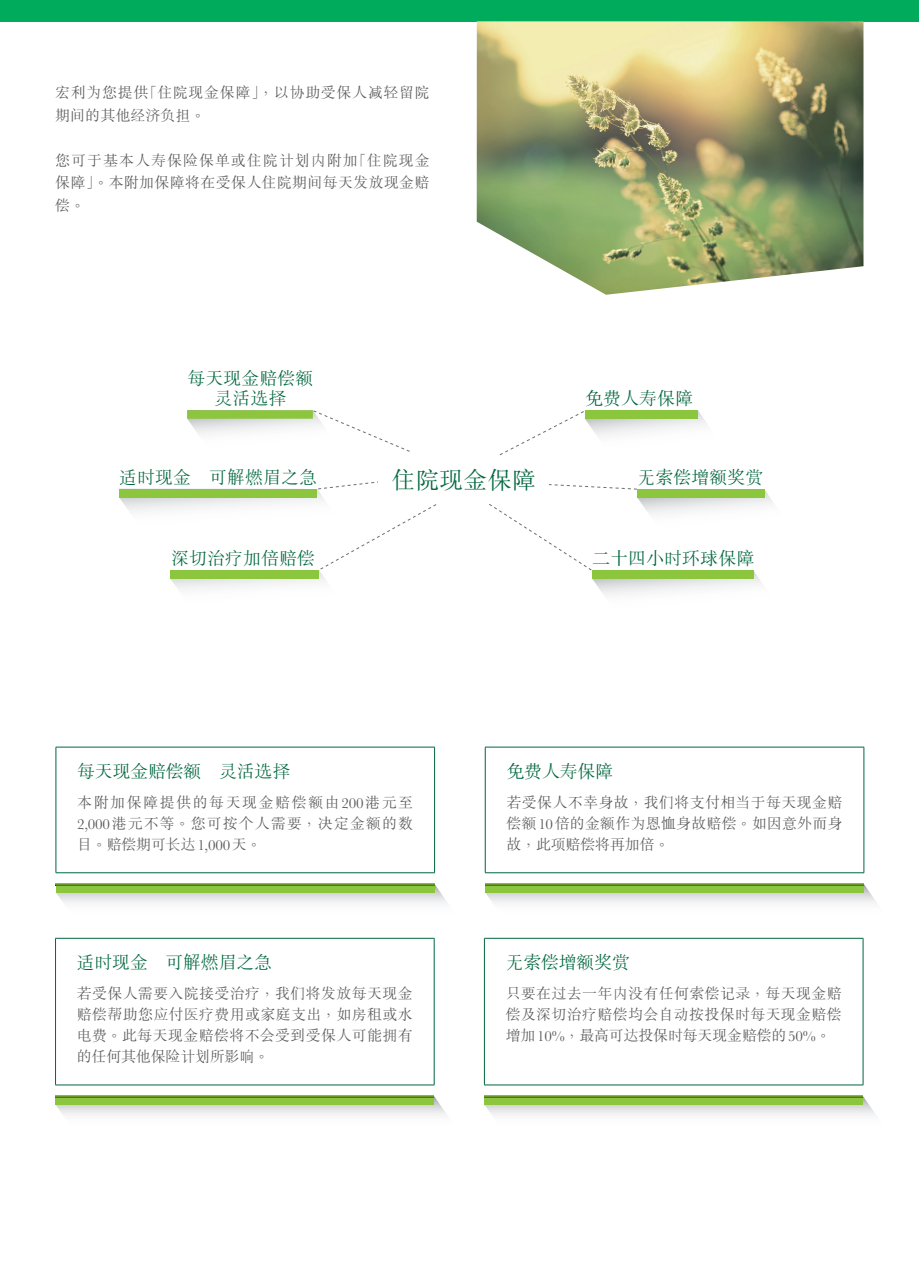
<style>
.page{position:relative;width:919px;height:1276px;background:#fff}
.page>*{position:absolute;margin:0;border:0;box-sizing:border-box;transform-origin:0 0}
.t1{font:300 24px "M Sung HKS";color:#00673e}
.t2{font:300 18px/19.5px "M Sung HKS";color:#00673e;text-align:center}
.t3{font:300 15px/21px "M Sung HKS";letter-spacing:.02em;color:#57585a;text-align:justify}
.t4{font:300 15px/22.5px "M Sung HKS";letter-spacing:.04em;color:#57585a}
</style>
<div class="page">
<div style="left:0;top:0;width:906px;height:21px;background:#00ab5b"></div>
<div style="left:906px;top:0;width:12px;height:21px;background:#00ab5b"></div>
<div style="left:187px;top:410px;width:126px;height:9px;background:#8bc63e"></div>
<img style="left:119px;top:490px;width:205px;height:22px">
<img style="left:170px;top:570px;width:156px;height:20px">
<div style="left:119px;top:489px;width:198px;height:8px;background:#8bc63e"></div>
<div style="left:170px;top:570px;width:149px;height:8px;background:#8bc63e"></div>
<img style="left:638px;top:489px;width:136px;height:26px">
<img style="left:592px;top:570px;width:170px;height:26px">
<div style="left:637px;top:489px;width:127px;height:9px;background:#8bc63e"></div>
<div style="left:592px;top:570px;width:161px;height:9px;background:#8bc63e"></div>
<img style="left:585px;top:410px;width:122px;height:26px">
<div style="left:585px;top:410px;width:112px;height:9px;background:#8bc63e"></div>
<svg style="left:312px;top:410px;width:98px;height:42px"></svg>
<svg style="left:499px;top:411px;width:85px;height:45px"></svg>
<svg style="left:549px;top:484px;width:88px;height:6px"></svg>
<svg style="left:489px;top:504px;width:103px;height:67px"></svg>
<svg style="left:317px;top:481px;width:61px;height:9px"></svg>
<svg style="left:319px;top:503px;width:118px;height:67px"></svg>
<hr style="left:485px;top:747px;width:1px;height:125px;background:#00673e">
<hr style="left:485px;top:747px;width:379px;height:1px;background:#00673e">
<hr style="left:863px;top:747px;width:1px;height:125px;background:#00673e">
<hr style="left:485px;top:872px;width:379px;height:1px;background:#00673e">
<img style="left:485px;top:883px;width:392px;height:21px">
<svg style="left:485px;top:883px;width:378px;height:9px;background:#85be3b"></svg>
<hr style="left:485px;top:885px;width:378px;height:1px;background:#4b7520">
<hr style="left:56px;top:747px;width:1px;height:125px;background:#00673e">
<hr style="left:56px;top:747px;width:379px;height:1px;background:#00673e">
<hr style="left:434px;top:747px;width:1px;height:125px;background:#00673e">
<hr style="left:56px;top:872px;width:379px;height:1px;background:#00673e">
<img style="left:56px;top:883px;width:392px;height:21px">
<svg style="left:56px;top:883px;width:378px;height:9px;background:#85be3b"></svg>
<hr style="left:56px;top:885px;width:378px;height:1px;background:#4b7520">
<img style="left:476px;top:21px;width:387px;height:274px">
<hr style="left:484px;top:938px;width:1px;height:146px;background:#00673e">
<hr style="left:484px;top:938px;width:379px;height:1px;background:#00673e">
<hr style="left:862px;top:938px;width:1px;height:146px;background:#00673e">
<hr style="left:484px;top:1084px;width:379px;height:1px;background:#00673e">
<img style="left:484px;top:1095px;width:392px;height:21px">
<svg style="left:484px;top:1095px;width:378px;height:9px;background:#7db437"></svg>
<hr style="left:484px;top:1098px;width:378px;height:1px;background:#4b7520">
<hr style="left:55px;top:938px;width:1px;height:146px;background:#00673e">
<hr style="left:55px;top:938px;width:379px;height:1px;background:#00673e">
<hr style="left:434px;top:938px;width:1px;height:146px;background:#00673e">
<hr style="left:55px;top:1084px;width:379px;height:1px;background:#00673e">
<img style="left:56px;top:1096px;width:391px;height:20px">
<svg style="left:56px;top:1095px;width:378px;height:9px;background:#7db437"></svg>
<hr style="left:56px;top:1098px;width:378px;height:1px;background:#4b7520">
<p class="t4" style="left:55px;top:81px;width:376px">宏利為您提供「住院現金保障」，以協助受保人減輕留院期間的其他經濟負擔。</p>
<p class="t3" style="left:55px;top:148px;width:376px;line-height:22.5px">您可於基本人壽保險保單或住院計劃內附加「住院現金保障」。本附加保障將在受保人住院期間每天發放現金賠償。</p>
<p class="t2" style="left:187px;top:368px;width:128px">每天現金賠償額靈活選擇</p>
<p class="t2" style="left:119px;top:466px;width:199px">適時現金　可解燃眉之急</p>
<p class="t2" style="left:171px;top:547px;width:146px">深切治療加倍賠償</p>
<h1 class="t1" style="left:391px;top:464px;width:145px">住院現金保障</h1>
<p class="t2" style="left:585px;top:388px;width:109px">免費人壽保障</p>
<p class="t2" style="left:637px;top:467px;width:127px">無索償增額獎賞</p>
<p class="t2" style="left:592px;top:548px;width:163px">二十四小時環球保障</p>
<p class="t2" style="left:77px;top:761px;width:215px">每天現金賠償額　靈活選擇</p>
<p class="t3" style="left:77px;top:791px;width:337px">本附加保障提供的每天現金賠償額由200港元至2,000港元不等。您可按個人需要，決定金額的數目。賠償期可長達1,000天。</p>
<p class="t2" style="left:77px;top:952px;width:197px">適時現金　可解燃眉之急</p>
<p class="t3" style="left:77px;top:982px;width:337px">若受保人需要入院接受治療，我們將發放每天現金賠償幫助您應付醫療費用或家庭支出，如房租或水電費。此每天現金賠償將不會受到受保人可能擁有的任何其他保險計劃所影響。</p>
<p class="t2" style="left:506px;top:761px;width:108px">免費人壽保障</p>
<p class="t3" style="left:506px;top:791px;width:337px">若受保人不幸身故，我們將支付相當於每天現金賠償額10倍的金額作為恩恤身故賠償。如因意外而身故，此項賠償將再加倍。</p>
<p class="t2" style="left:505px;top:952px;width:126px">無索償增額獎賞</p>
<p class="t3" style="left:505px;top:982px;width:337px">只要在過去一年內沒有任何索償記錄，每天現金賠償及深切治療賠償均會自動按投保時每天現金賠償增加10%，最高可達投保時每天現金賠償的50%。</p>
</div>
